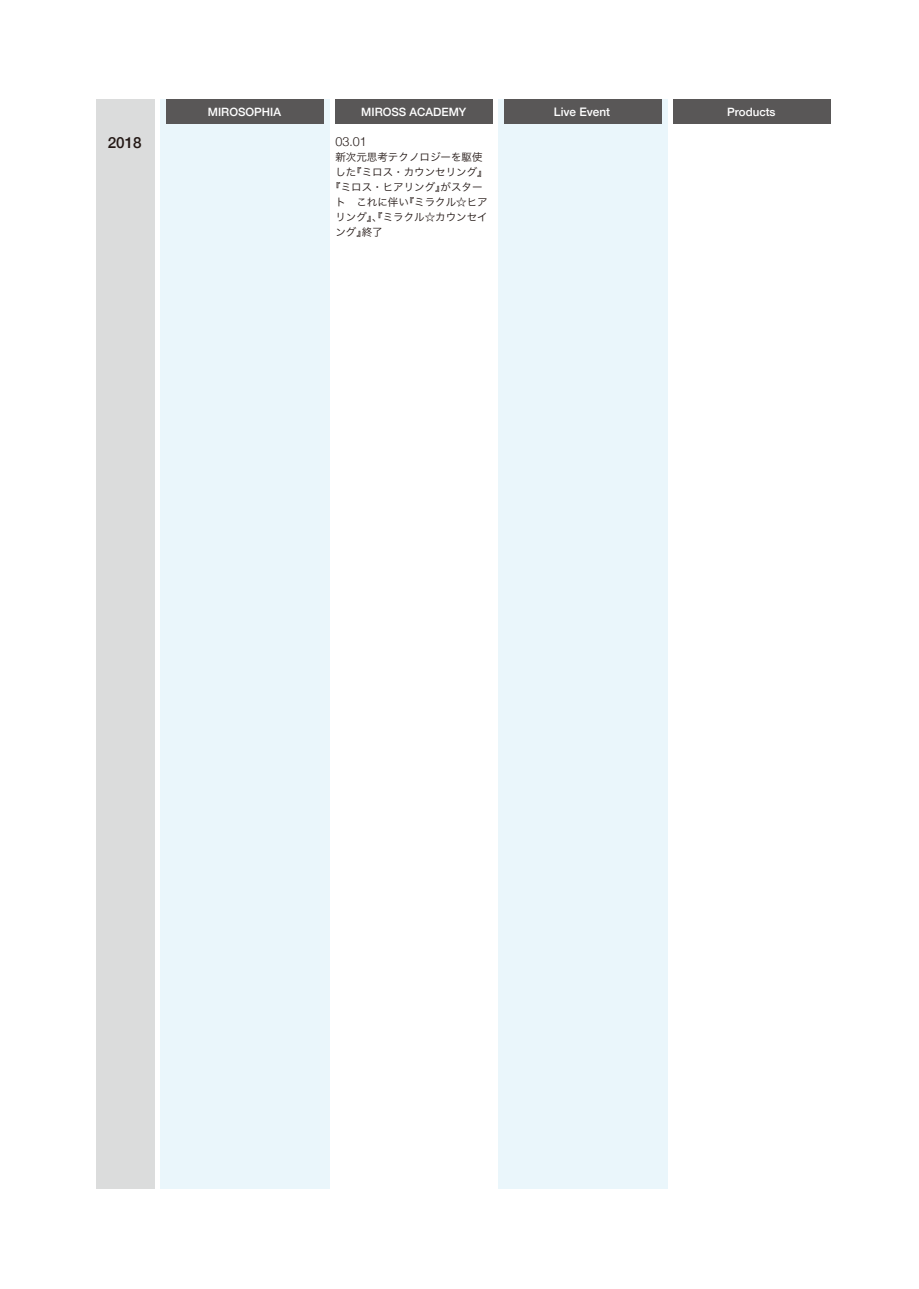
<style>
.page{position:relative;width:919px;height:1289px;background:#fff}
.page>*{position:absolute;margin:0;border:0;box-sizing:border-box;transform-origin:0 0}
.t1{font:500 15.3px "Helvetica Neue";color:#231815}
.t2{font:300 12.6px "Helvetica Neue";color:#231815}
.t3{font:500 11.7px "Helvetica Neue";color:#fff}
.t4{font:500 11.55px "Helvetica Neue";color:#fff}
.t5{font:10.5px "Hira Kaku Pro N W3";color:#231815}
.s1{font-size:11.7px}
.s2{font-family:"Hira Kaku Pro W3"}
</style>
<div class="page">
<div style="left:160px;top:100px;width:169px;height:1089px;background:#eaf6fb"></div>
<div style="left:498px;top:100px;width:169px;height:1089px;background:#eaf6fb"></div>
<div style="left:96px;top:100px;width:58px;height:1089px;background:#dbdcdc"></div>
<div style="left:166px;top:100px;width:157px;height:24px;background:#595757"></div>
<div style="left:335px;top:100px;width:157px;height:24px;background:#595757"></div>
<div style="left:504px;top:100px;width:157px;height:24px;background:#595757"></div>
<div style="left:673px;top:100px;width:157px;height:24px;background:#595757"></div>
<h1 class="t1" style="left:108px;top:131px;width:35px">2018</h1>
<p class="t4" style="left:208px;top:102px;width:75px">MIROSOPHIA</p>
<p class="t4" style="left:361px;top:102px;width:107px">MIROSS ACADEMY</p>
<p class="t3" style="left:554px;top:102px;width:58px">Live Event</p>
<p class="t4" style="left:727px;top:102px;width:50px">Products</p>
<p class="t2" style="left:335px;top:132px;width:33px">03<span class="s1">.</span>01</p>
<p class="t5" style="left:335px;top:147px;width:149px">新次元思考テクノロジーを駆使</p>
<p class="t5" style="left:335px;top:162px;width:154px">した『ミロス・カウンセリング』</p>
<p class="t5" style="left:330px;top:177px;width:154px">『ミロス・ヒアリング』がスター</p>
<p class="t5" style="left:335px;top:192px;width:154px">ト　これに伴い『ミラクル<span class="s2">☆</span>ヒア</p>
<p class="t5" style="left:335px;top:207px;width:154px">リング』、『ミラクル<span class="s2">☆</span>カウンセイ</p>
<p class="t5" style="left:335px;top:222px;width:49px">ング』終了</p>
</div>
